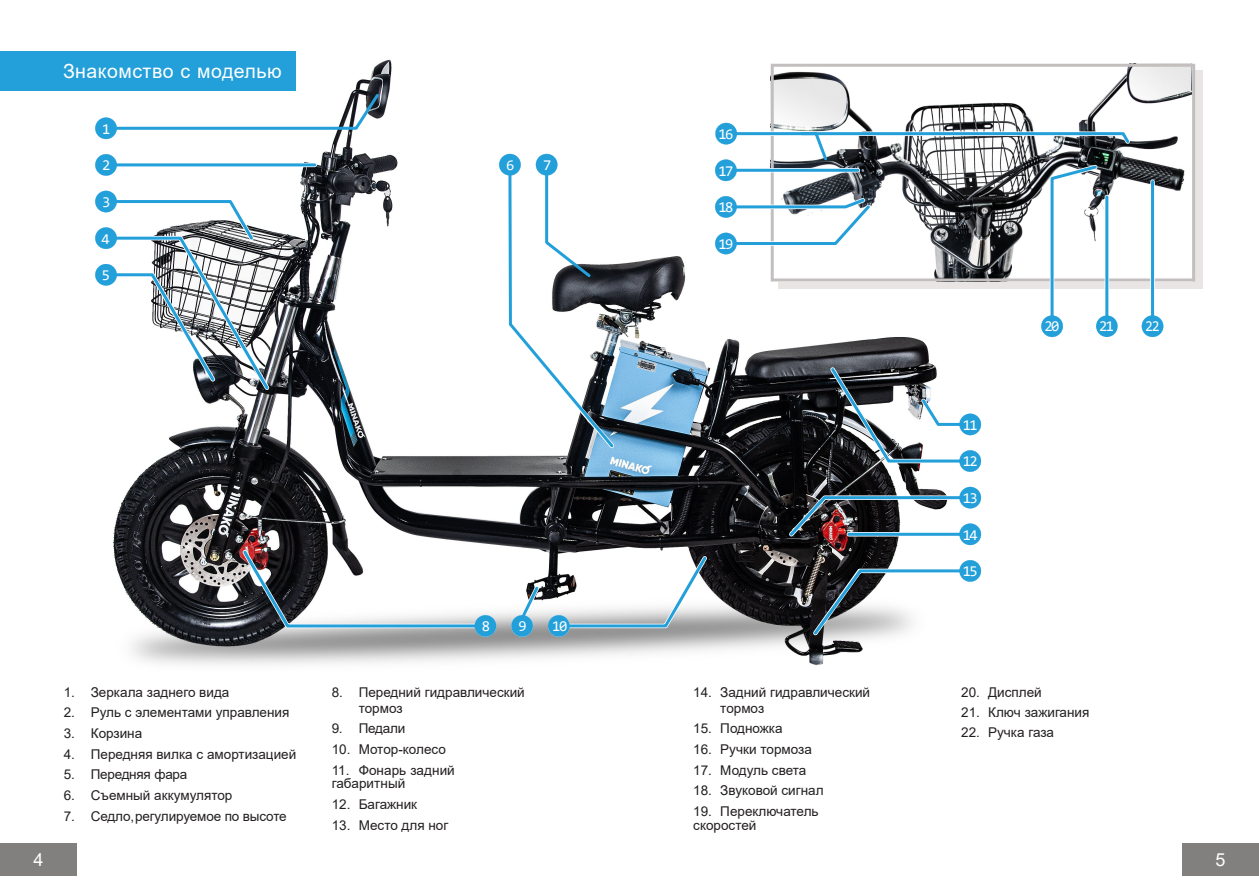
<style>
.page{position:relative;width:1259px;height:893px;background:#fff}
.page>*{position:absolute;margin:0;border:0;box-sizing:border-box;transform-origin:0 0}
.t1{font:19.5px "Arial";letter-spacing:.025em;color:#fff}
.t2{font:18px "Arial";color:#fff}
.t3{font:15px "Consolas";letter-spacing:-.105em;color:#fff}
.t4{font:15px "Consolas";letter-spacing:-.105em;color:#fff;scale:.96 1}
.t5{font:13.5px/16.2px "Arial";color:#231f20}
.t6{font:13.5px "Arial";letter-spacing:-.02em;color:#231f20}
</style>
<div class="page">
<div style="left:0;top:843px;width:77px;height:33px;background:#81807f"></div>
<div style="left:1182px;top:843px;width:77px;height:33px;background:#81807f"></div>
<img style="left:104px;top:59px;width:953px;height:607px">
<div style="left:0;top:51px;width:296px;height:40px;background:#239fda"></div>
<div style="left:778px;top:71px;width:424px;height:218px;background:#e8e5e4"></div>
<svg style="left:770px;top:64px;width:425px;height:217px;fill:#fff"></svg>
<hr style="left:1150px;top:182px;width:4px;height:144px;background:#fff">
<svg style="left:1148px;top:315px;width:15px;height:22px"></svg>
<hr style="left:106px;top:163px;width:209px;height:4px;background:#a2d6ef">
<svg style="left:95px;top:154px;width:22px;height:22px"></svg>
<hr style="left:1151px;top:182px;width:3px;height:142px;background:#239fda">
<div style="left:1141px;top:315px;width:22px;height:22px;background:#239fda;border-radius:50%"></div>
<svg style="left:715px;top:123px;width:418px;height:214px"></svg>
<img style="left:785px;top:487px;width:196px;height:58px">
<div style="left:959px;top:487px;width:22px;height:21px;background:#239fda;border-radius:50%"></div>
<hr style="left:849px;top:533px;width:121px;height:3px;background:#239fda">
<div style="left:959px;top:523px;width:22px;height:22px;background:#239fda;border-radius:50%"></div>
<svg style="left:809px;top:560px;width:172px;height:79px"></svg>
<div style="left:959px;top:560px;width:22px;height:22px;background:#239fda;border-radius:50%"></div>
<svg style="left:826px;top:363px;width:155px;height:109px"></svg>
<div style="left:959px;top:414px;width:22px;height:21px;background:#239fda;border-radius:50%"></div>
<svg style="left:511px;top:552px;width:200px;height:85px"></svg>
<div style="left:511px;top:615px;width:22px;height:22px;background:#239fda;border-radius:50%"></div>
<svg style="left:239px;top:546px;width:257px;height:91px"></svg>
<div style="left:474px;top:615px;width:22px;height:22px;background:#239fda;border-radius:50%"></div>
<svg style="left:481px;top:154px;width:137px;height:298px"></svg>
<div style="left:499px;top:154px;width:22px;height:21px;background:#239fda;border-radius:50%"></div>
<svg style="left:95px;top:191px;width:178px;height:203px"></svg>
<div style="left:95px;top:191px;width:22px;height:21px;background:#239fda;border-radius:50%"></div>
<hr style="left:106px;top:163px;width:209px;height:3px;background:#239fda">
<div style="left:95px;top:154px;width:22px;height:22px;background:#239fda;border-radius:50%"></div>
<svg style="left:95px;top:91px;width:286px;height:48px"></svg>
<div style="left:95px;top:118px;width:22px;height:21px;background:#239fda;border-radius:50%"></div>
<h1 class="t1" style="left:63px;top:64px;width:220px">Знакомство с моделью</h1>
<p class="t3" style="left:102px;top:122px;width:10px">1</p>
<p class="t3" style="left:102px;top:159px;width:10px">2</p>
<p class="t3" style="left:102px;top:196px;width:10px">3</p>
<p class="t3" style="left:102px;top:232px;width:10px">4</p>
<p class="t3" style="left:102px;top:269px;width:10px">5</p>
<p class="t3" style="left:506px;top:159px;width:10px">6</p>
<p class="t3" style="left:543px;top:159px;width:10px">7</p>
<p class="t5" style="left:64px;top:685px;width:167px">1. Зеркала заднего вида</p>
<p class="t5" style="left:64px;top:706px;width:227px">2. Руль с элементами управления</p>
<p class="t5" style="left:64px;top:726px;width:80px">3. Корзина</p>
<p class="t5" style="left:64px;top:747px;width:234px">4. Передняя вилка с амортизацией</p>
<p class="t6" style="left:64px;top:769px;width:125px">5. Передняя фара</p>
<p class="t5" style="left:64px;top:788px;width:170px">6. Съемный аккумулятор</p>
<p class="t5" style="left:64px;top:809px;width:224px">7. Седло,регулируемое по высоте</p>
<p class="t3" style="left:482px;top:620px;width:10px">8</p>
<p class="t3" style="left:518px;top:620px;width:10px">9</p>
<p class="t3" style="left:552px;top:620px;width:17px">10</p>
<p class="t5" style="left:359px;top:685px;width:168px;text-indent:-27px">8. Передний гидравлический тормоз</p>
<p class="t5" style="left:332px;top:722px;width:75px">9. Педали</p>
<p class="t5" style="left:332px;top:742px;width:116px">10. Мотор-колесо</p>
<p class="t5" style="left:332px;top:764px;width:125px;line-height:13.5px">11. Фонарь задний габаритный</p>
<p class="t5" style="left:332px;top:797px;width:87px">12. Багажник</p>
<p class="t5" style="left:332px;top:818px;width:118px">13. Место для ног</p>
<p class="t3" style="left:718px;top:128px;width:16px">16</p>
<p class="t3" style="left:718px;top:164px;width:16px">17</p>
<p class="t3" style="left:718px;top:201px;width:16px">18</p>
<p class="t3" style="left:718px;top:238px;width:16px">19</p>
<p class="t5" style="left:720px;top:685px;width:151px;text-indent:-27px">14. Задний гидравлический тормоз</p>
<p class="t5" style="left:693px;top:722px;width:91px">15. Подножка</p>
<p class="t5" style="left:693px;top:742px;width:120px">16. Ручки тормоза</p>
<p class="t5" style="left:693px;top:763px;width:114px">17. Модуль света</p>
<p class="t5" style="left:693px;top:784px;width:132px">18. Звуковой сигнал</p>
<p class="t5" style="left:693px;top:806px;width:127px;line-height:13.5px">19. Переключатель скоростей</p>
<p class="t3" style="left:962px;top:419px;width:16px">11</p>
<p class="t3" style="left:962px;top:455px;width:16px">12</p>
<p class="t3" style="left:962px;top:492px;width:16px">13</p>
<p class="t3" style="left:962px;top:528px;width:16px">14</p>
<p class="t3" style="left:962px;top:565px;width:16px">15</p>
<p class="t3" style="left:1044px;top:320px;width:16px">20</p>
<p class="t3" style="left:1099px;top:320px;width:16px">21</p>
<p class="t4" style="left:1145px;top:320px;width:17px">22</p>
<p class="t5" style="left:961px;top:685px;width:82px">20. Дисплей</p>
<p class="t5" style="left:961px;top:706px;width:130px">21. Ключ зажигания</p>
<p class="t5" style="left:961px;top:725px;width:94px">22. Ручка газа</p>
<h2 class="t2" style="left:33px;top:853px;width:12px">4</h2>
<h2 class="t2" style="left:1215px;top:853px;width:12px">5</h2>
</div>
